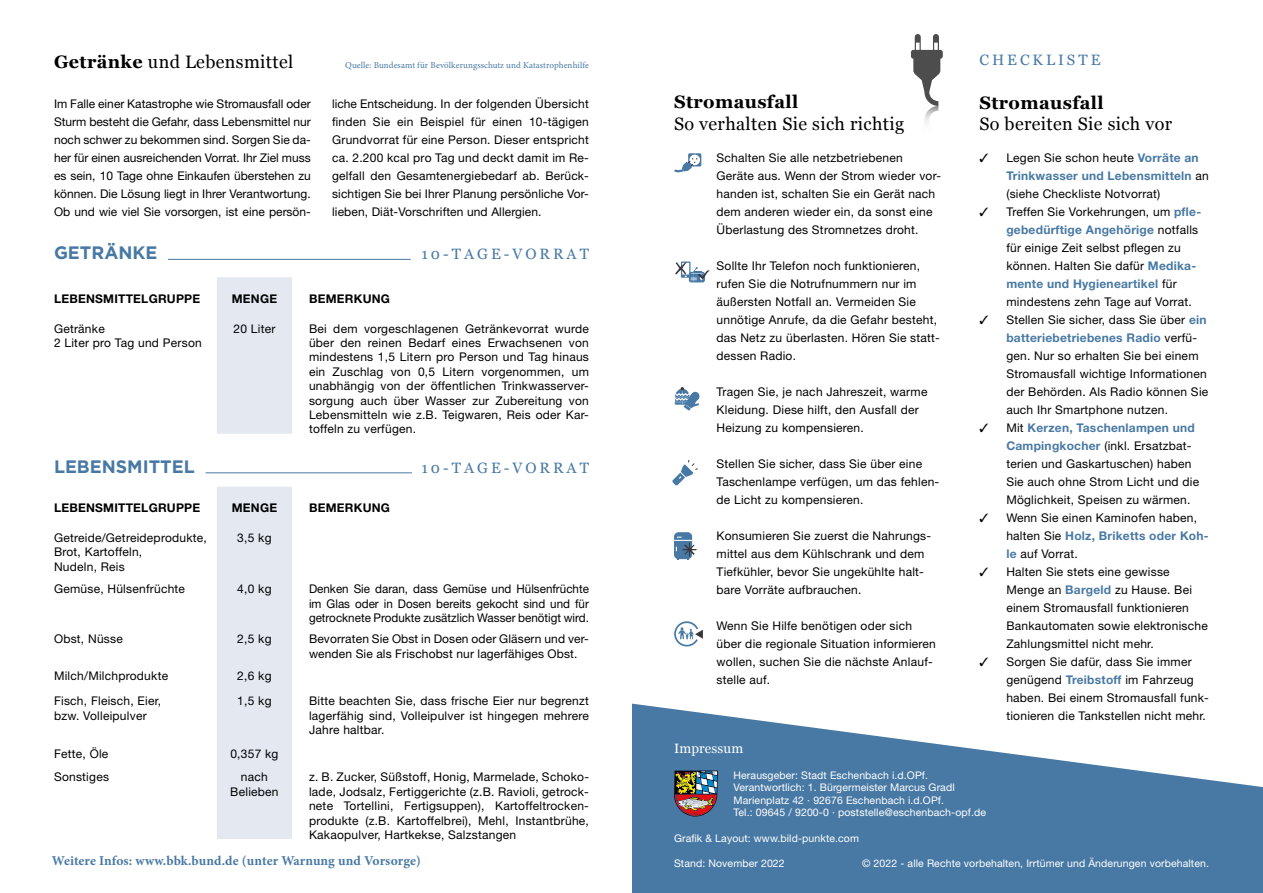
<style>
.page{position:relative;width:1263px;height:893px;background:#fff}
.page>*{position:absolute;margin:0;border:0;box-sizing:border-box;transform-origin:0 0}
.t1{font:18px "Georgia";letter-spacing:.02em;color:#000}
.t2{font:700 18px "Georgia";letter-spacing:.02em;color:#000}
.t3{font:700 18px "Gotham";color:#4879a4}
.t4{font:15px "Georgia";letter-spacing:.2em;color:#4879a4}
.t5{font:700 13.5px "Minion Pro";letter-spacing:.005em;color:#4879a4}
.t6{font:13.5px "Georgia";letter-spacing:.01em;color:#fff}
.t7{font:12px/18px "Helvetica Neue LT Pro";letter-spacing:.02em;color:#000}
.t8{font:700 12px "Helvetica Neue LT Pro";letter-spacing:.02em;color:#000}
.t9{font:10.5px/12.6px "Helvetica Neue LT Pro";letter-spacing:.01em;color:#fff}
.t10{font:9px "Minion Pro";letter-spacing:.01em;color:#4879a4}
.s1{font-weight:700}
.s2{font-weight:700;color:#4879a4}
</style>
<div class="page">
<svg style="left:911px;top:34px;width:32px;height:88px"></svg>
<svg style="left:632px;top:703px;width:631px;height:190px;fill:#4879a4"></svg>
<svg style="left:674px;top:153px;width:27px;height:20px"></svg>
<svg style="left:675px;top:261px;width:35px;height:21px"></svg>
<svg style="left:674px;top:387px;width:26px;height:24px"></svg>
<div style="left:674px;top:532px;width:18px;height:27px;background:#4879a4;border-radius:5px"></div>
<svg style="left:674px;top:537px;width:23px;height:23px"></svg>
<svg style="left:674px;top:621px;width:29px;height:26px"></svg>
<div style="left:217px;top:487px;width:75px;height:352px;background:#e3e8f1"></div>
<div style="left:217px;top:277px;width:75px;height:157px;background:#e3e8f1"></div>
<hr style="left:168px;top:259px;width:243px;height:1px;background:#4879a4">
<hr style="left:206px;top:473px;width:206px;height:1px;background:#4879a4">
<svg style="left:674px;top:770px;width:44px;height:46px;background:#7e6961"></svg>
<svg style="left:672px;top:460px;width:26px;height:26px"></svg>
<h1 class="t1" style="left:54px;top:48px;width:241px"><span class="s1">Getränke</span> und Lebensmittel</h1>
<p class="t10" style="left:345px;top:59px;width:245px">Quelle: Bundesamt für Bevölkerungsschutz und Katastrophenhilfe</p>
<p class="t7" style="left:54px;top:94px;width:258px;text-align:justify">Im Falle einer Katastrophe wie Stromausfall oder Sturm besteht die Gefahr, dass Lebensmittel nur noch schwer zu bekommen sind. Sorgen Sie da&shy;her für einen ausreichenden Vorrat. Ihr Ziel muss es sein, 10 Tage ohne Einkaufen überstehen zu können. Die Lösung liegt in Ihrer Verantwortung.<br>Ob und wie viel Sie vorsorgen, ist eine persön-</p>
<p class="t7" style="left:332px;top:94px;width:258px;text-align:justify">liche Entscheidung. In der folgenden Übersicht finden Sie ein Beispiel für einen 10-tägigen Grundvorrat für eine Person. Dieser entspricht ca. 2.200 kcal pro Tag und deckt damit im Re&shy;gelfall den Gesamtenergiebedarf ab. Berück&shy;sichtigen Sie bei Ihrer Planung persönliche Vor&shy;lieben, Diät-Vorschriften und Allergien.</p>
<h1 class="t3" style="left:54px;top:243px;width:105px">GETRÄNKE</h1>
<p class="t4" style="left:421px;top:243px;width:169px">10-TAGE-VORRAT</p>
<p class="t8" style="left:54px;top:291px;width:148px">LEBENSMITTELGRUPPE</p>
<p class="t8" style="left:232px;top:291px;width:47px">MENGE</p>
<p class="t8" style="left:309px;top:291px;width:83px">BEMERKUNG</p>
<p class="t7" style="left:54px;top:321px;width:149px;line-height:14.4px">Getränke<br>2 Liter pro Tag und Person</p>
<p class="t7" style="left:233px;top:319px;width:43px">20 Liter</p>
<p class="t7" style="left:309px;top:321px;width:281px;line-height:14.4px;text-align:justify">Bei dem vorgeschlagenen Getränkevorrat wurde über den reinen Bedarf eines Erwachsenen von mindestens 1,5 Litern pro Person und Tag hinaus ein Zuschlag von 0,5 Litern vorgenommen, um unabhängig von der öffentlichen Trinkwasserver&shy;sorgung auch über Wasser zur Zubereitung von Lebensmitteln wie z.B. Teigwaren, Reis oder Kar&shy;toffeln zu verfügen.</p>
<h1 class="t3" style="left:54px;top:456px;width:142px">LEBENSMITTEL</h1>
<p class="t4" style="left:421px;top:457px;width:169px">10-TAGE-VORRAT</p>
<p class="t8" style="left:54px;top:500px;width:148px">LEBENSMITTELGRUPPE</p>
<p class="t8" style="left:232px;top:500px;width:47px">MENGE</p>
<p class="t8" style="left:309px;top:500px;width:83px">BEMERKUNG</p>
<p class="t7" style="left:54px;top:530px;width:154px;line-height:14.4px">Getreide/Getreideprodukte,<br>Brot, Kartoffeln,<br>Nudeln, Reis</p>
<p class="t7" style="left:237px;top:528px;width:36px">3,5 kg</p>
<p class="t7" style="left:54px;top:580px;width:133px">Gemüse, Hülsenfrüchte</p>
<p class="t7" style="left:237px;top:580px;width:36px">4,0 kg</p>
<p class="t7" style="left:309px;top:581px;width:281px;line-height:14.4px;text-align:justify">Denken Sie daran, dass Gemüse und Hülsenfrüchte im Glas oder in Dosen bereits gekocht sind und für getrocknete Produkte zusätzlich Wasser benötigt wird.</p>
<p class="t7" style="left:54px;top:630px;width:70px">Obst, Nüsse</p>
<p class="t7" style="left:237px;top:630px;width:36px">2,5 kg</p>
<p class="t7" style="left:309px;top:632px;width:281px;line-height:14.4px">Bevorraten Sie Obst in Dosen oder Gläsern und ver&shy;wenden Sie als Frischobst nur lagerfähiges Obst.</p>
<p class="t7" style="left:54px;top:666px;width:116px">Milch/Milchprodukte</p>
<p class="t7" style="left:237px;top:666px;width:36px">2,6 kg</p>
<p class="t7" style="left:54px;top:694px;width:109px;line-height:14.4px">Fisch, Fleisch, Eier, bzw. Volleipulver</p>
<p class="t7" style="left:237px;top:692px;width:36px">1,5 kg</p>
<p class="t7" style="left:309px;top:694px;width:281px;line-height:14.4px;text-align:justify">Bitte beachten Sie, dass frische Eier nur begrenzt lagerfähig sind, Volleipulver ist hingegen mehrere Jahre haltbar.</p>
<p class="t7" style="left:54px;top:744px;width:56px">Fette, Öle</p>
<p class="t7" style="left:230px;top:744px;width:50px">0,357 kg</p>
<p class="t7" style="left:54px;top:768px;width:57px">Sonstiges</p>
<p class="t7" style="left:230px;top:770px;width:50px;line-height:14.4px;text-align:center">nach<br>Belieben</p>
<p class="t7" style="left:309px;top:770px;width:281px;line-height:14.4px;text-align:justify">z. B. Zucker, Süßstoff, Honig, Marmelade, Schoko&shy;lade, Jodsalz, Fertiggerichte (z.B. Ravioli, getrock&shy;nete Tortellini, Fertigsuppen), Kartoffeltrocken&shy;produkte (z.B. Kartoffelbrei), Mehl, Instantbrühe, Kakaopulver, Hartkekse, Salzstangen</p>
<h1 class="t2" style="left:674px;top:88px;width:126px">Stromausfall</h1>
<h1 class="t1" style="left:674px;top:110px;width:232px">So verhalten Sie sich richtig</h1>
<p class="t7" style="left:716px;top:148px;width:226px">Schalten Sie alle netzbetriebenen Geräte aus. Wenn der Strom wieder vor&shy;handen ist, schalten Sie ein Gerät nach dem anderen wieder ein, da sonst eine Überlastung des Stromnetzes droht.</p>
<p class="t7" style="left:716px;top:256px;width:225px">Sollte Ihr Telefon noch funktionieren, rufen Sie die Notrufnummern nur im äußersten Notfall an. Vermeiden Sie unnötige Anrufe, da die Gefahr besteht, das Netz zu überlasten. Hören Sie statt&shy;dessen Radio.</p>
<p class="t7" style="left:716px;top:382px;width:212px">Tragen Sie, je nach Jahreszeit, warme<br>Kleidung. Diese hilft, den Ausfall der<br>Heizung zu kompensieren.</p>
<p class="t7" style="left:716px;top:454px;width:224px">Stellen Sie sicher, dass Sie über eine<br>Taschenlampe verfügen, um das fehlen&shy;de Licht zu kompensieren.</p>
<p class="t7" style="left:716px;top:526px;width:216px">Konsumieren Sie zuerst die Nahrungs&shy;mittel aus dem Kühlschrank und dem Tiefkühler, bevor Sie ungekühlte halt&shy;bare Vorräte aufbrauchen.</p>
<p class="t7" style="left:716px;top:616px;width:221px">Wenn Sie Hilfe benötigen oder sich über die regionale Situation informieren wollen, suchen Sie die nächste Anlauf&shy;stelle auf.</p>
<p class="t4" style="left:979px;top:49px;width:123px">CHECKLISTE</p>
<h1 class="t2" style="left:979px;top:89px;width:126px">Stromausfall</h1>
<h1 class="t1" style="left:979px;top:111px;width:194px">So bereiten Sie sich vor</h1>
<p class="t7" style="left:1006px;top:148px;width:204px;text-indent:-27px">✓ Legen Sie schon heute <span class="s2">Vorräte an<br>Trinkwasser und Lebensmitteln</span> an (siehe Checkliste Notvorrat)</p>
<p class="t7" style="left:1006px;top:202px;width:196px;text-indent:-27px">✓ Treffen Sie Vorkehrungen, um <span class="s2">pfle&shy;gebedürftige Angehörige</span> notfalls für einige Zeit selbst pflegen zu können. Halten Sie dafür <span class="s2">Medika&shy;mente und Hygieneartikel</span> für mindestens zehn Tage auf Vorrat.</p>
<p class="t7" style="left:1006px;top:310px;width:203px;text-indent:-27px">✓ Stellen Sie sicher, dass Sie über <span class="s2">ein batteriebetriebenes Radio</span> verfü&shy;gen. Nur so erhalten Sie bei einem Stromausfall wichtige Informationen der Behörden. Als Radio können Sie auch Ihr Smartphone nutzen.</p>
<p class="t7" style="left:1006px;top:418px;width:194px;text-indent:-27px">✓ Mit <span class="s2">Kerzen, Taschenlampen und<br>Campingkocher</span> (inkl. Ersatzbat&shy;terien und Gaskartuschen) haben<br>Sie auch ohne Strom Licht und die<br>Möglichkeit, Speisen zu wärmen.</p>
<p class="t7" style="left:1006px;top:508px;width:204px;text-indent:-27px">✓ Wenn Sie einen Kaminofen haben, halten Sie <span class="s2">Holz, Briketts oder Koh&shy;le</span> auf Vorrat.</p>
<p class="t7" style="left:1006px;top:562px;width:203px;text-indent:-27px">✓ Halten Sie stets eine gewisse<br>Menge an <span class="s2">Bargeld</span> zu Hause. Bei einem Stromausfall funktionieren<br>Bankautomaten sowie elektronische<br>Zahlungsmittel nicht mehr.</p>
<p class="t7" style="left:1006px;top:652px;width:204px;text-indent:-27px">✓ Sorgen Sie dafür, dass Sie immer genügend <span class="s2">Treibstoff</span> im Fahrzeug haben. Bei einem Stromausfall funk&shy;tionieren die Tankstellen nicht mehr.</p>
<p class="t6" style="left:674px;top:739px;width:71px">Impressum</p>
<p class="t9" style="left:733px;top:768px;width:254px">Herausgeber: Stadt Eschenbach i.d.OPf.<br>Verantwortlich: 1. Bürgermeister Marcus Gradl Marienplatz 42 · 92676 Eschenbach i.d.OPf.<br>Tel.: 09645 / 9200-0 · poststelle@eschenbach-opf.de</p>
<p class="t9" style="left:674px;top:831px;width:187px">Grafik &amp; Layout: www.bild-punkte.com</p>
<p class="t5" style="left:52px;top:851px;width:370px">Weitere Infos: www.bbk.bund.de (unter Warnung und Vorsorge)</p>
<p class="t9" style="left:674px;top:856px;width:112px">Stand: November 2022</p>
<p class="t9" style="left:862px;top:856px;width:348px">© 2022 - alle Rechte vorbehalten, Irrtümer und Änderungen vorbehalten.</p>
</div>
